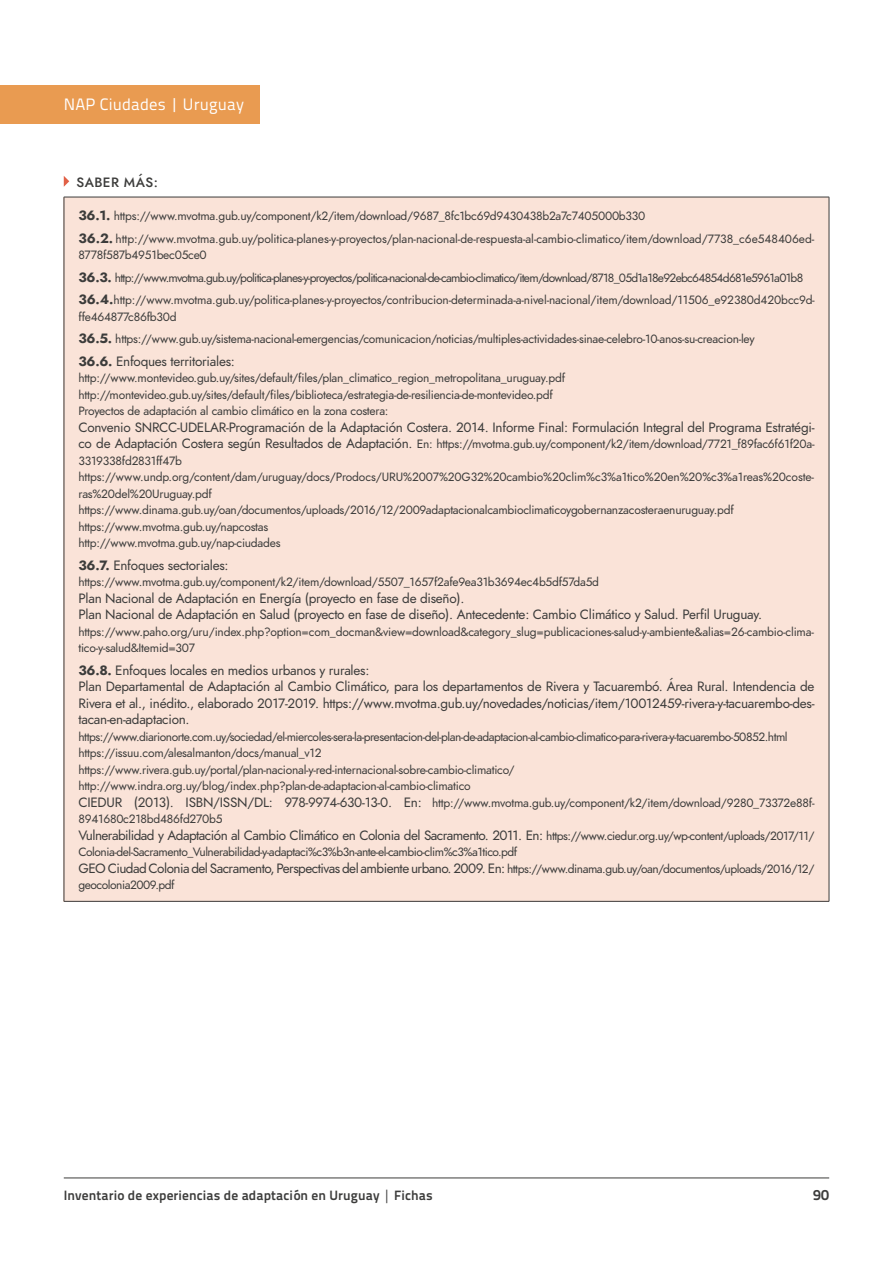
<style>
.page{position:relative;width:893px;height:1263px;background:#fff}
.page>*{position:absolute;margin:0;border:0;box-sizing:border-box;transform-origin:0 0}
.t1{font:16.5px "Titillium Text 14 L 400 wt";letter-spacing:.01em;color:#fff}
.t2{font:15px "Titillium Text 14 L 800 wt";color:#3c3c3b}
.t3{font:13.5px/16.5px "Jost";letter-spacing:-.02em;color:#3c3c3b}
.t4{font:13.5px "Jost";letter-spacing:-.04em;color:#3c3c3b}
.t5{font:13.5px "Titillium Text 14 L 800 wt";letter-spacing:.01em;color:#3c3c3b}
.t6{font:500 13.5px "Jost";letter-spacing:.03em;color:#3c3c3b}
.t7{font:12px/16.5px "Jost";letter-spacing:-.02em;color:#3c3c3b}
.t8{font:12px "Jost";letter-spacing:-.04em;color:#3c3c3b}
.s1{font-weight:700;font-size:13.5px}
.s2{font-weight:700}
.s3{font-size:13.5px}
.s4{font-size:12px}
.s5{font-family:"Open Sans"}
</style>
<div class="page">
<hr style="left:64px;top:1178px;width:765px;height:1px;background:#3c3c3b">
<div style="left:0;top:85px;width:259px;height:38px;background:#e99b51"></div>
<div style="left:64px;top:197px;width:765px;height:704px;background:#fae3d8"></div>
<hr style="left:64px;top:197px;width:765px;height:1px;background:#3c3c3b">
<hr style="left:64px;top:197px;width:1px;height:704px;background:#3c3c3b">
<hr style="left:829px;top:197px;width:1px;height:704px;background:#3c3c3b">
<hr style="left:64px;top:901px;width:765px;height:1px;background:#3c3c3b">
<svg style="left:64px;top:176px;width:5px;height:11px"></svg>
<h1 class="t1" style="left:64px;top:95px;width:182px">NAP Ciudades | Uruguay</h1>
<p class="t6" style="left:77px;top:173px;width:83px">SABER MÁS:</p>
<p class="t7" style="left:78px;top:205px;width:737px;line-height:22.5px"><span class="s1">36.1.</span> https://www.mvotma.gub.uy/component/k2/item/download/9687_8fc1bc69d9430438b2a7c7405000b330<br><span class="s1">36.2.</span> http://www.mvotma.gub.uy/politica-planes-y-proyectos/plan-nacional-de-respuesta-al-cambio-climatico/item/download/7738_c6e548406ed-</p>
<p class="t7" style="left:78px;top:244px;width:737px;line-height:22.5px">8778f587b4951bec05ce0<br><span class="s1">36.3.</span> http://www.mvotma.gub.uy/politica-planes-y-proyectos/politica-nacional-de-cambio-climatico/item/download/8718_05d1a18e92ebc64854d681e5961a01b8<br><span class="s1">36.4.</span>http://www.mvotma.gub.uy/politica-planes-y-proyectos/contribucion-determinada-a-nivel-nacional/item/download/11506_e92380d420bcc9d-</p>
<p class="t7" style="left:78px;top:305px;width:678px;line-height:22.5px">ffe464877c86fb30d<br><span class="s1">36.5.</span> https://www.gub.uy/sistema-nacional-emergencias/comunicacion/noticias/multiples-actividades-sinae-celebro-10-anos-su-creacion-ley</p>
<p class="t3" style="left:78px;top:353px;width:158px"><span class="s2">36.6.</span> Enfoques territoriales:</p>
<p class="t7" style="left:78px;top:370px;width:488px">http://www.montevideo.gub.uy/sites/default/files/plan_climatico_region_metropolitana_uruguay.pdf http://montevideo.gub.uy/sites/default/files/biblioteca/estrategia-de-resiliencia-de-montevideo.pdf<br>Proyectos de adaptación al cambio climático en la zona costera:</p>
<p class="t3" style="left:78px;top:419px;width:737px">Convenio SNRCC-UDELAR-Programación de la Adaptación Costera. 2014. Informe Final: Formulación Integral del Programa Estratégi-</p>
<p class="t7" style="left:78px;top:436px;width:737px"><span class="s3">co de Adaptación Costera según Resultados de Adaptación.</span> En: https://mvotma.gub.uy/component/k2/item/download/7721_f89fac6f61f20a-3319338fd2831ff47b https://www.undp.org/content/dam/uruguay/docs/Prodocs/URU%2007%20G32%20cambio%20clim%c3%a1tico%20en%20%c3%a1reas%20coste&shy;ras%20del%20Uruguay.pdf https://www.dinama.gub.uy/oan/documentos/uploads/2016/12/2009adaptacionalcambioclimaticoygobernanzacosteraenuruguay.pdf https://www.mvotma.gub.uy/napcostas<br>http://www.mvotma.gub.uy/nap-ciudades</p>
<p class="t3" style="left:78px;top:557px;width:152px"><span class="s2">36.7.</span> Enfoques sectoriales:</p>
<p class="t7" style="left:78px;top:574px;width:522px">https://www.mvotma.gub.uy/component/k2/item/download/5507_1657f2afe9ea31b3694ec4b5df57da5d</p>
<p class="t3" style="left:78px;top:590px;width:685px">Plan Nacional de Adaptación en Energía (proyecto en fase de diseño).<br>Plan Nacional de Adaptación en Salud (proyecto en fase de diseño). Antecedente: Cambio Climático y Salud. Perfil Uruguay.</p>
<p class="t7" style="left:78px;top:623px;width:737px">https://www.paho.org/uru/index.php?option=com_docman&amp;view=download&amp;category_slug=publicaciones-salud-y-ambiente&amp;alias=26-cambio-clima&shy;tico-y-salud&amp;Itemid=307</p>
<p class="t3" style="left:78px;top:662px;width:737px"><span class="s2">36.8.</span> Enfoques locales en medios urbanos y rurales:<br>Plan Departamental de Adaptación al Cambio Climático, para los departamentos de Rivera y Tacuarembó. Área Rural. Intendencia de Rivera et al., inédito., elaborado 2017-2019. https://www.mvotma.gub.uy/novedades/noticias/item/10012459-rivera-y-tacuarembo-des&shy;tacan-en-adaptacion.</p>
<p class="t7" style="left:78px;top:728px;width:737px">https://www.diarionorte.com.uy/sociedad/el-miercoles-sera-la-presentacion-del-plan-de-adaptacion-al-cambio-climatico-para-rivera-y-tacuarembo-50852.html https://issuu.com/alesalmanton/docs/manual_v12<br>https://www.rivera.gub.uy/portal/plan-nacional-y-red-internacional-sobre-cambio-climatico/ http://www.indra.org.uy/blog/index.php?plan-de-adaptacion-al-cambio-climatico<br><span class="s3">CIEDUR (2013). ISBN/ISSN/DL: 978-9974-630-13-0. En:</span> http://www.mvotma.gub.uy/component/k2/item/download/9280_73372e88f-8941680c218bd486fd270b5</p>
<p class="t4" style="left:78px;top:826px;width:737px">Vulnerabilidad y Adaptación al Cambio Climático en Colonia del Sacramento. 2011. En: <span class="s4">https://www.ciedur.org.uy/wp-content/uploads/2017/11/</span></p>
<p class="t8" style="left:78px;top:844px;width:440px">Colonia-del-Sacramento_Vulnerabilidad-y-adaptaci%c3%b3n-ante-el-cambio-clim%c3%a1tico.pdf</p>
<p class="t4" style="left:78px;top:859px;width:737px">GEO Ciudad Colonia del Sacramento, Perspectivas del ambiente urbano. 2009. En: <span class="s4">https://www.dinama.gub.uy/oan/documentos/uploads/2016/12/</span></p>
<p class="t8" style="left:78px;top:877px;width:98px">geocolonia2009.pdf</p>
<p class="t5" style="left:64px;top:1187px;width:370px">Inventario de experiencias de adaptación en Uruguay <span class="s5">|</span> Fichas</p>
<p class="t2" style="left:813px;top:1185px;width:18px">90</p>
</div>
